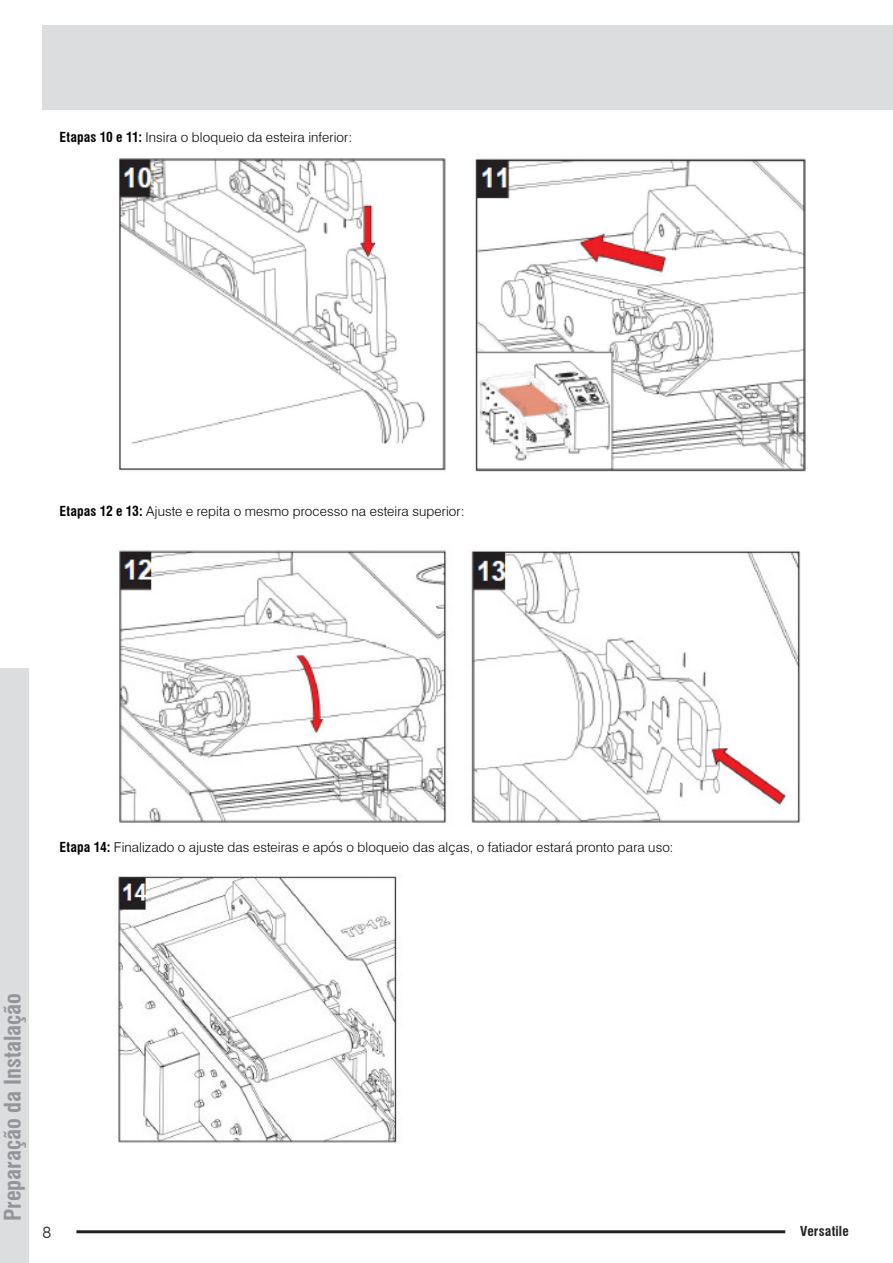
<style>
.page{position:relative;width:893px;height:1263px;background:#fff}
.page>*{position:absolute;margin:0;border:0;box-sizing:border-box;transform-origin:0 0}
.t1{font:700 condensed 22.5px "Swiss 721 BT";color:#939598}
.t2{font:300 16.5px "Swiss 721 BT";color:#231f20}
.Marcador_de_texto{font:300 13.5px "Swiss 721 BT";letter-spacing:.01em;color:#000}
.t3{font:700 condensed 13.5px "Swiss 721 BT";letter-spacing:.01em;color:#231f20}
.s1{font-weight:700;font-stretch:condensed}
</style>
<div class="page">
<div style="left:0;top:668px;width:29px;height:595px;background:#dcdddf"></div>
<hr style="left:76px;top:1230px;width:709px;height:3px;background:#231f20">
<div style="left:43px;top:26px;width:850px;height:84px;background:#dcdddf"></div>
<img style="left:119px;top:158px;width:686px;height:314px">
<img style="left:119px;top:550px;width:682px;height:273px">
<img style="left:118px;top:876px;width:280px;height:267px">
<p class="Marcador_de_texto" style="left:60px;top:129px;width:294px"><span class="s1">Etapas 10 e 11:</span> Insira o bloqueio da esteira inferior:</p>
<p class="Marcador_de_texto" style="left:60px;top:503px;width:407px"><span class="s1">Etapas 12 e 13:</span> Ajuste e repita o mesmo processo na esteira superior:</p>
<p class="Marcador_de_texto" style="left:60px;top:839px;width:615px"><span class="s1">Etapa 14:</span> Finalizado o ajuste das esteiras e após o bloqueio das alças, o fatiador estará pronto para uso:</p>
<h1 class="t1" style="left:-1px;top:1221px;width:230px;rotate:-90deg">Preparação da Instalação</h1>
<p class="t2" style="left:43px;top:1222px;width:10px">8</p>
<p class="t3" style="left:800px;top:1222px;width:50px">Versatile</p>
</div>
